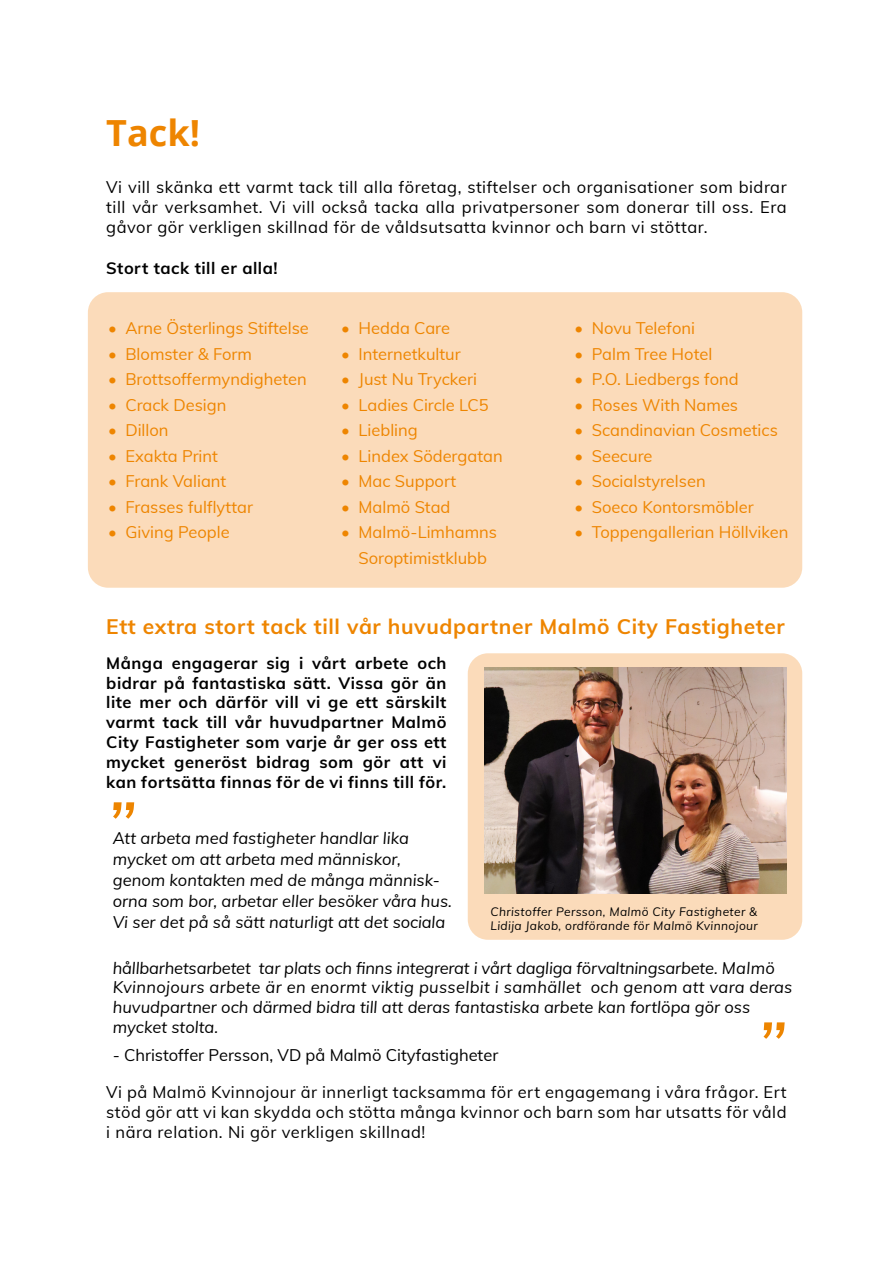
<style>
.page{position:relative;width:893px;height:1263px;background:#fff}
.page>*{position:absolute;margin:0;border:0;box-sizing:border-box;transform-origin:0 0}
.t1{font:italic 75px "Muli";color:#ed8500}
.t2{font:700 36px "Open Sans";color:#ee8500}
.t3{font:700 21px "Muli";letter-spacing:.03em;color:#ee8500}
.t4{font:16.5px/25.5px "Muli";color:#ee8500;text-align:center}
.t5{font:italic 16.5px/21px "Muli";color:#000}
.t6{font:16.5px/19.8px "Muli";letter-spacing:.03em;color:#000;text-align:justify}
.t7{font:700 16.5px/19.8px "Muli";letter-spacing:.03em;color:#000;text-align:justify}
.t8{font:16.5px "Muli";color:#000}
.t9{font:italic 12px/14.4px "Muli";letter-spacing:.03em;color:#000}
.s1{font-style:italic}
</style>
<div class="page">
<div style="left:90px;top:294px;width:710px;height:291px;background:#fbdbba;border-radius:18px"></div>
<div style="left:88px;top:292px;width:714px;height:296px;border:4px solid #f6a652;border-radius:18px"></div>
<div style="left:470px;top:655px;width:330px;height:282px;background:#fbdbba;border-radius:18px"></div>
<div style="left:468px;top:653px;width:334px;height:287px;border:4px solid #f6a652;border-radius:18px"></div>
<img style="left:485px;top:667px;width:302px;height:227px">
<h2 class="t2" style="left:106px;top:107px;width:95px">Tack!</h2>
<p class="t6" style="left:106px;top:176px;width:682px">Vi vill skänka ett varmt tack till alla företag, stiftelser och organisationer som bidrar till vår verksamhet. Vi vill också tacka alla privatpersoner som donerar till oss. Era gåvor gör verkligen skillnad för de våldsutsatta kvinnor och barn vi stöttar.</p>
<p class="t7" style="left:106px;top:257px;width:173px">Stort tack till er alla!</p>
<p class="t4" style="left:108px;top:315px;width:202px">• Arne Österlings Stiftelse</p>
<p class="t4" style="left:108px;top:340px;width:145px">• Blomster &amp; Form</p>
<p class="t4" style="left:108px;top:366px;width:200px">• Brottsoffermyndigheten</p>
<p class="t4" style="left:108px;top:391px;width:120px">• Crack Design</p>
<p class="t4" style="left:108px;top:417px;width:62px">• Dillon</p>
<p class="t4" style="left:108px;top:442px;width:111px">• Exakta Print</p>
<p class="t4" style="left:108px;top:468px;width:120px">• Frank Valiant</p>
<p class="t4" style="left:108px;top:493px;width:146px">• Frasses fulflyttar</p>
<p class="t4" style="left:108px;top:519px;width:123px">• Giving People</p>
<p class="t4" style="left:341px;top:315px;width:110px">• Hedda Care</p>
<p class="t4" style="left:341px;top:340px;width:121px">• Internetkultur</p>
<p class="t4" style="left:341px;top:366px;width:137px">• Just Nu Tryckeri</p>
<p class="t4" style="left:341px;top:391px;width:149px">• Ladies Circle LC5</p>
<p class="t4" style="left:341px;top:417px;width:78px">• Liebling</p>
<p class="t4" style="left:341px;top:442px;width:163px">• Lindex Södergatan</p>
<p class="t4" style="left:341px;top:468px;width:117px">• Mac Support</p>
<p class="t4" style="left:341px;top:493px;width:111px">• Malmö Stad</p>
<p class="t4" style="left:341px;top:519px;width:157px">• Malmö-Limhamns<br>Soroptimistklubb</p>
<p class="t4" style="left:574px;top:315px;width:122px">• Novu Telefoni</p>
<p class="t4" style="left:574px;top:340px;width:139px">• Palm Tree Hotel</p>
<p class="t4" style="left:574px;top:366px;width:166px">• P.O. Liedbergs fond</p>
<p class="t4" style="left:574px;top:391px;width:165px">• Roses With Names</p>
<p class="t4" style="left:574px;top:417px;width:205px">• Scandinavian Cosmetics</p>
<p class="t4" style="left:574px;top:442px;width:80px">• Seecure</p>
<p class="t4" style="left:574px;top:468px;width:133px">• Socialstyrelsen</p>
<p class="t4" style="left:574px;top:493px;width:181px">• Soeco Kontorsmöbler</p>
<p class="t4" style="left:574px;top:519px;width:215px">• Toppengallerian Höllviken</p>
<p class="t3" style="left:106px;top:611px;width:680px">Ett extra stort tack till vår huvudpartner Malmö City Fastigheter</p>
<p class="t7" style="left:106px;top:652px;width:342px">Många engagerar sig i vårt arbete och bidrar på fantastiska sätt. Vissa gör än lite mer och därför vill vi ge ett särskilt varmt tack till vår huvudpartner Malmö City Fastigheter som varje år ger oss ett mycket generöst bidrag som gör att vi kan fortsätta finnas för de vi finns till för.</p>
<h1 class="t1" style="left:106px;top:774px;width:31px">”</h1>
<p class="t5" style="left:113px;top:826px;width:341px">Att arbeta med fastigheter handlar lika mycket om att arbeta med människor, genom kontakten med de många människ&shy;orna som bor, arbetar eller besöker våra hus.<br>Vi ser det på så sätt naturligt att det sociala</p>
<p class="t9" style="left:490px;top:904px;width:269px">Christoffer Persson, Malmö City Fastigheter &amp;<br>Lidija Jakob, ordförande för Malmö Kvinnojour</p>
<p class="t5" style="left:113px;top:957px;width:681px;line-height:19.5px">hållbarhetsarbetet tar plats och finns integrerat i vårt dagliga förvaltningsarbete. Malmö Kvinnojours arbete är en enormt viktig pusselbit i samhället och genom att vara deras huvudpartner och därmed bidra till att deras fantastiska arbete kan fortlöpa gör oss mycket stolta.</p>
<p class="t8" style="left:113px;top:1043px;width:387px"><span class="s1">-</span> Christoffer Persson, VD på Malmö Cityfastigheter</p>
<p class="t6" style="left:106px;top:1081px;width:682px">Vi på Malmö Kvinnojour är innerligt tacksamma för ert engagemang i våra frågor. Ert stöd gör att vi kan skydda och stötta många kvinnor och barn som har utsatts för våld i nära relation. Ni gör verkligen skillnad!</p>
<h1 class="t1" style="left:757px;top:994px;width:31px">”</h1>
</div>
